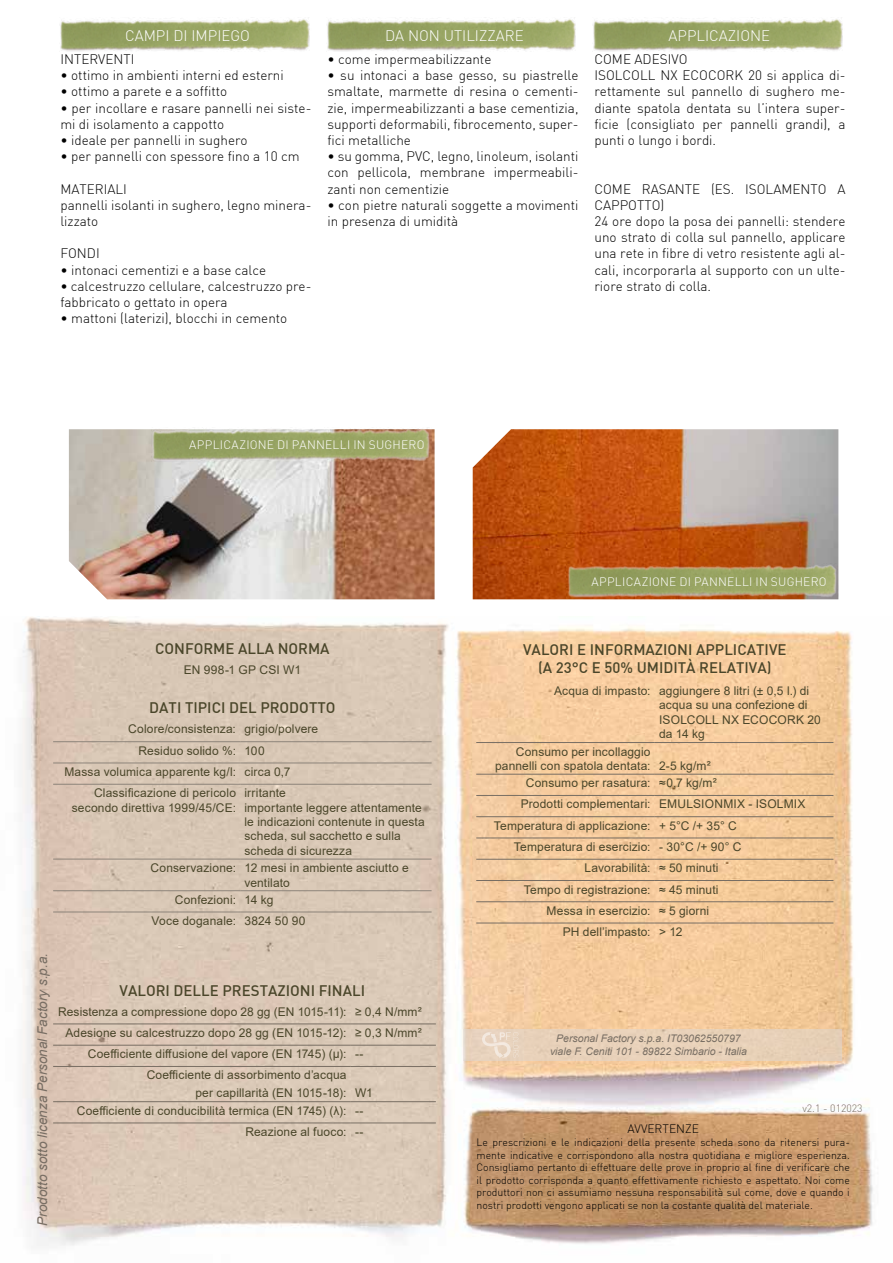
<style>
.page{position:relative;width:893px;height:1263px;background:#fff}
.page>*{position:absolute;margin:0;border:0;box-sizing:border-box;transform-origin:0 0}
.t1{font:500 15px/18px "DIN";color:#4a462a;text-align:center}
.t2{font:300 15px "DIN";color:#fff}
.t3{font:300 13.5px/16.2px "DIN";color:#000}
.t4{font:italic 13.5px "Arial";color:#786e64}
.t5{font:12px/14.4px "Arial";letter-spacing:.01em;color:#4a462a}
.t6{font:300 12px "DIN";letter-spacing:.02em;color:#fff}
.t7{font:300 12px "DIN";color:#000}
.t8{font:300 10.5px/12.6px "DIN";color:#000;text-align:justify}
.t9{font:italic 10.5px/12.6px "Arial";color:#786e63;text-align:center}
.t10{font:300 10.5px "DIN";color:#786e64}
</style>
<div class="page">
<img style="left:60px;top:19px;width:250px;height:32px">
<img style="left:327px;top:19px;width:249px;height:32px">
<img style="left:593px;top:19px;width:250px;height:32px">
<img style="left:21px;top:617px;width:852px;height:629px">
<img style="left:69px;top:429px;width:366px;height:170px">
<img style="left:151px;top:428px;width:281px;height:35px">
<img style="left:473px;top:429px;width:365px;height:170px">
<img style="left:567px;top:564px;width:272px;height:36px">
<div style="left:464px;top:1029px;width:378px;height:31px;background:#e8d1b9"></div>
<svg style="left:481px;top:1032px;width:37px;height:26px"></svg>
<hr style="left:53px;top:741px;width:187px;height:1px;background:#8d847a">
<hr style="left:240px;top:741px;width:192px;height:1px;background:#8d847a">
<hr style="left:53px;top:763px;width:187px;height:1px;background:#8d847a">
<hr style="left:240px;top:763px;width:192px;height:1px;background:#8d847a">
<hr style="left:53px;top:784px;width:187px;height:1px;background:#8d847a">
<hr style="left:240px;top:784px;width:192px;height:1px;background:#8d847a">
<hr style="left:53px;top:859px;width:187px;height:1px;background:#8d847a">
<hr style="left:240px;top:859px;width:192px;height:1px;background:#8d847a">
<hr style="left:53px;top:890px;width:187px;height:1px;background:#8d847a">
<hr style="left:240px;top:890px;width:192px;height:1px;background:#8d847a">
<hr style="left:53px;top:912px;width:187px;height:1px;background:#8d847a">
<hr style="left:240px;top:912px;width:192px;height:1px;background:#8d847a">
<hr style="left:476px;top:742px;width:179px;height:1px;background:#786e63">
<hr style="left:655px;top:742px;width:178px;height:1px;background:#786e63">
<hr style="left:476px;top:774px;width:179px;height:1px;background:#786e63">
<hr style="left:655px;top:774px;width:178px;height:1px;background:#786e63">
<hr style="left:476px;top:795px;width:179px;height:1px;background:#786e63">
<hr style="left:655px;top:795px;width:178px;height:1px;background:#786e63">
<hr style="left:476px;top:816px;width:179px;height:1px;background:#786e63">
<hr style="left:655px;top:816px;width:178px;height:1px;background:#786e63">
<hr style="left:476px;top:837px;width:179px;height:1px;background:#786e63">
<hr style="left:655px;top:837px;width:178px;height:1px;background:#786e63">
<hr style="left:476px;top:859px;width:179px;height:1px;background:#786e63">
<hr style="left:655px;top:859px;width:178px;height:1px;background:#786e63">
<hr style="left:476px;top:880px;width:179px;height:1px;background:#786e63">
<hr style="left:655px;top:880px;width:178px;height:1px;background:#786e63">
<hr style="left:476px;top:901px;width:179px;height:1px;background:#786e63">
<hr style="left:655px;top:901px;width:178px;height:1px;background:#786e63">
<hr style="left:476px;top:923px;width:179px;height:1px;background:#786e63">
<hr style="left:655px;top:923px;width:178px;height:1px;background:#786e63">
<hr style="left:53px;top:1023px;width:298px;height:1px;background:#786e63">
<hr style="left:351px;top:1023px;width:85px;height:1px;background:#786e63">
<hr style="left:53px;top:1045px;width:298px;height:1px;background:#786e63">
<hr style="left:351px;top:1045px;width:85px;height:1px;background:#786e63">
<hr style="left:53px;top:1066px;width:298px;height:1px;background:#786e63">
<hr style="left:351px;top:1066px;width:85px;height:1px;background:#786e63">
<hr style="left:53px;top:1101px;width:298px;height:1px;background:#786e63">
<hr style="left:351px;top:1101px;width:85px;height:1px;background:#786e63">
<hr style="left:53px;top:1122px;width:298px;height:1px;background:#786e63">
<hr style="left:351px;top:1122px;width:85px;height:1px;background:#786e63">
<p class="t2" style="left:125px;top:27px;width:126px">CAMPI DI IMPIEGO</p>
<p class="t2" style="left:385px;top:27px;width:140px">DA NON UTILIZZARE</p>
<p class="t2" style="left:668px;top:27px;width:103px">APPLICAZIONE</p>
<p class="t3" style="left:60px;top:51px;width:76px">INTERVENTI</p>
<p class="t3" style="left:60px;top:67px;width:225px">• ottimo in ambienti interni ed esterni</p>
<p class="t3" style="left:60px;top:83px;width:168px">• ottimo a parete e a soffitto</p>
<p class="t3" style="left:60px;top:99px;width:253px">• per incollare e rasare pannelli nei siste&shy;mi di isolamento a cappotto</p>
<p class="t3" style="left:60px;top:132px;width:189px">• ideale per pannelli in sughero</p>
<p class="t3" style="left:60px;top:148px;width:241px">• per pannelli con spessore fino a 10 cm</p>
<p class="t3" style="left:60px;top:180px;width:253px">MATERIALI<br>pannelli isolanti in sughero, legno minera&shy;lizzato</p>
<p class="t3" style="left:60px;top:245px;width:41px">FONDI</p>
<p class="t3" style="left:60px;top:261px;width:207px">• intonaci cementizi e a base calce</p>
<p class="t3" style="left:60px;top:278px;width:253px">• calcestruzzo cellulare, calcestruzzo pre&shy;fabbricato o gettato in opera</p>
<p class="t3" style="left:60px;top:310px;width:228px">• mattoni (laterizi), blocchi in cemento</p>
<p class="t3" style="left:327px;top:51px;width:165px">• come impermeabilizzante</p>
<p class="t3" style="left:327px;top:67px;width:253px;text-align:justify">• su intonaci a base gesso, su piastrelle smaltate, marmette di resina o cementi&shy;zie, impermeabilizzanti a base cementizia, supporti deformabili, fibrocemento, super&shy;fici metalliche</p>
<p class="t3" style="left:327px;top:148px;width:253px;text-align:justify">• su gomma, PVC, legno, linoleum, isolanti con pellicola, membrane impermeabili&shy;zanti non cementizie</p>
<p class="t3" style="left:327px;top:197px;width:253px">• con pietre naturali soggette a movimenti in presenza di umidità</p>
<p class="t3" style="left:594px;top:51px;width:253px">COME ADESIVO<br>ISOLCOLL NX ECOCORK 20 si applica di&shy;rettamente sul pannello di sughero me&shy;diante spatola dentata su l’intera super&shy;ficie (consigliato per pannelli grandi), a punti o lungo i bordi.</p>
<p class="t3" style="left:594px;top:180px;width:253px">COME RASANTE (ES. ISOLAMENTO A CAPPOTTO)<br>24 ore dopo la posa dei pannelli: stendere uno strato di colla sul pannello, applicare una rete in fibre di vetro resistente agli al&shy;cali, incorporarla al supporto con un ulte&shy;riore strato di colla.</p>
<p class="t6" style="left:189px;top:437px;width:237px">APPLICAZIONE DI PANNELLI IN SUGHERO</p>
<p class="t1" style="left:155px;top:639px;width:176px">CONFORME ALLA NORMA</p>
<p class="t5" style="left:184px;top:663px;width:119px">EN 998-1 GP CSI W1</p>
<p class="t1" style="left:149px;top:698px;width:188px">DATI TIPICI DEL PRODOTTO</p>
<p class="t5" style="left:128px;top:722px;width:192px">Colore/consistenza: grigio/polvere</p>
<p class="t5" style="left:139px;top:743px;width:128px">Residuo solido %: 100</p>
<p class="t5" style="left:64px;top:764px;width:228px">Massa volumica apparente kg/l: circa 0,7</p>
<p class="t5" style="left:94px;top:786px;width:143px">Classificazione di pericolo</p>
<p class="t5" style="left:72px;top:800px;width:166px">secondo direttiva 1999/45/CE:</p>
<p class="t5" style="left:244px;top:786px;width:182px">irritante<br>importante leggere attentamente le indicazioni contenute in questa scheda, sul sacchetto e sulla scheda di sicurezza</p>
<p class="t5" style="left:244px;top:860px;width:166px;text-indent:-94px">Conservazione: 12 mesi in ambiente asciutto e ventilato</p>
<p class="t5" style="left:152px;top:889px;width:156px;line-height:21.3px;text-indent:23px">Confezioni: 14 kg<br>Voce doganale: 3824 50 90</p>
<p class="t4" style="left:34px;top:1225px;width:274px;rotate:-90deg">Prodotto sotto licenza Personal Factory s.p.a.</p>
<p class="t1" style="left:120px;top:981px;width:247px">VALORI DELLE PRESTAZIONI FINALI</p>
<p class="t5" style="left:58px;top:1004px;width:365px">Resistenza a compressione dopo 28 gg (EN 1015-11): ≥ 0,4 N/mm²</p>
<p class="t5" style="left:66px;top:1025px;width:358px">Adesione su calcestruzzo dopo 28 gg (EN 1015-12): ≥ 0,3 N/mm²</p>
<p class="t5" style="left:88px;top:1047px;width:277px">Coefficiente diffusione del vapore (EN 1745) (µ): --</p>
<p class="t5" style="left:147px;top:1068px;width:201px">Coefficiente di assorbimento d’acqua</p>
<p class="t5" style="left:77px;top:1084px;width:298px;line-height:17.2px;text-indent:119px">per capillarità (EN 1015-18): W1<br>Coefficiente di conducibilità termica (EN 1745) (λ): --</p>
<p class="t5" style="left:245px;top:1124px;width:120px">Reazione al fuoco: --</p>
<p class="t6" style="left:591px;top:574px;width:237px">APPLICAZIONE DI PANNELLI IN SUGHERO</p>
<p class="t1" style="left:523px;top:640px;width:265px">VALORI E INFORMAZIONI APPLICATIVE (A 23°C E 50% UMIDITÀ RELATIVA)</p>
<p class="t5" style="left:659px;top:684px;width:163px;text-indent:-105px">Acqua di impasto: aggiungere 8 litri (± 0,5 l.) di acqua su una confezione di<br>ISOLCOLL NX ECOCORK 20 da 14 kg</p>
<p class="t5" style="left:495px;top:744px;width:217px;text-indent:21px">Consumo per incollaggio<br>pannelli con spatola dentata: 2-5 kg/m²</p>
<p class="t5" style="left:526px;top:776px;width:192px">Consumo per rasatura: ≈0,7 kg/m²</p>
<p class="t5" style="left:521px;top:797px;width:286px">Prodotti complementari: EMULSIONMIX - ISOLMIX</p>
<p class="t5" style="left:494px;top:818px;width:245px">Temperatura di applicazione: + 5°C /+ 35° C</p>
<p class="t5" style="left:514px;top:839px;width:229px">Temperatura di esercizio: - 30°C /+ 90° C</p>
<p class="t5" style="left:585px;top:861px;width:135px">Lavorabilità: ≈ 50 minuti</p>
<p class="t5" style="left:524px;top:882px;width:196px">Tempo di registrazione: ≈ 45 minuti</p>
<p class="t5" style="left:547px;top:903px;width:164px">Messa in esercizio: ≈ 5 giorni</p>
<p class="t5" style="left:563px;top:924px;width:121px">PH dell’impasto: &gt; 12</p>
<p class="t9" style="left:550px;top:1032px;width:199px">Personal Factory s.p.a. IT03062550797 viale F. Ceniti 101 - 89822 Simbario - Italia</p>
<p class="t10" style="left:802px;top:1101px;width:62px">v2.1 - 012023</p>
<p class="t7" style="left:627px;top:1122px;width:73px">AVVERTENZE</p>
<p class="t8" style="left:476px;top:1136px;width:375px">Le prescrizioni e le indicazioni della presente scheda sono da ritenersi pura&shy;mente indicative e corrispondono alla nostra quotidiana e migliore esperienza.<br>Consigliamo pertanto di effettuare delle prove in proprio al fine di verificare che il prodotto corrisponda a quanto effettivamente richiesto e aspettato. Noi come produttori non ci assumiamo nessuna responsabilità sul come, dove e quando i nostri prodotti vengono applicati se non la costante qualità del materiale.</p>
</div>
